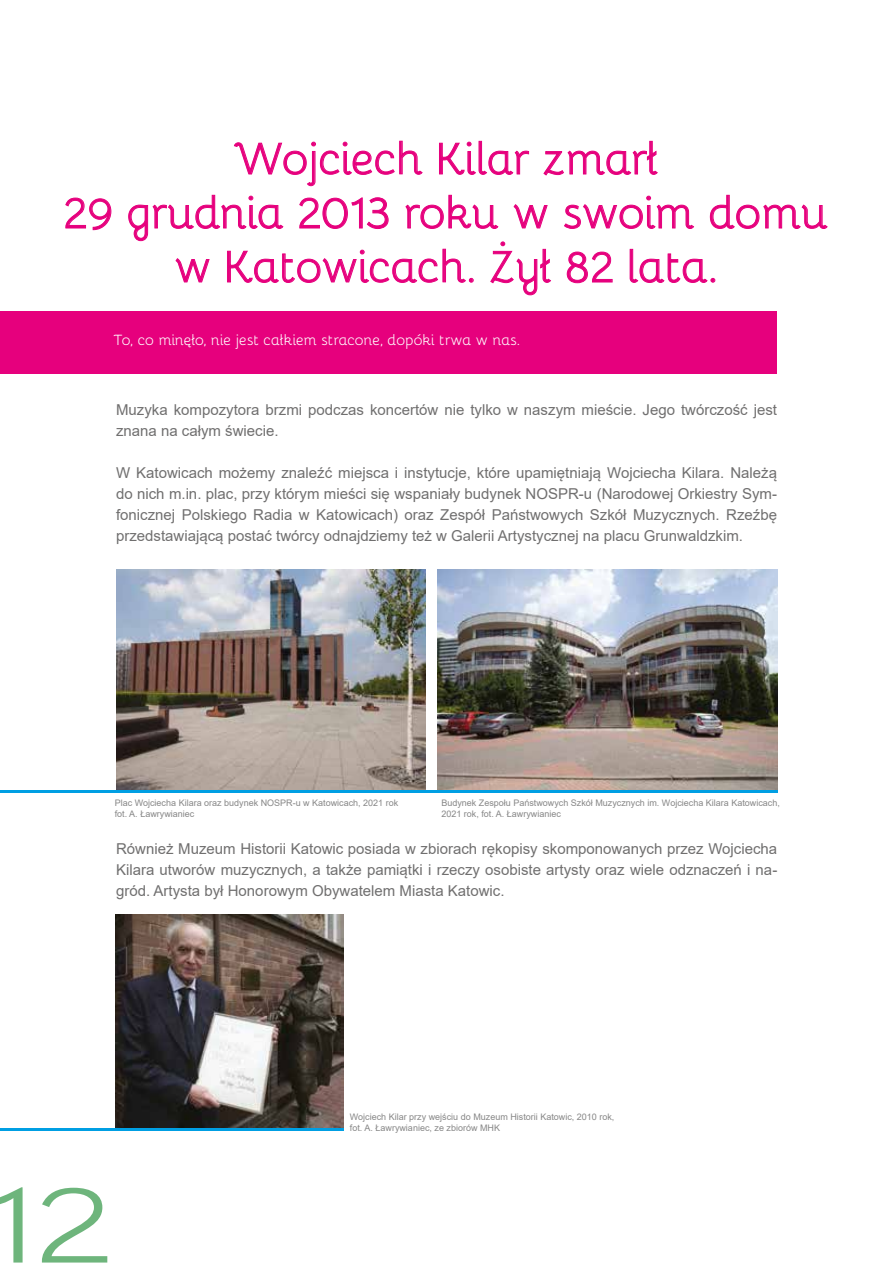
<style>
.page{position:relative;width:893px;height:1263px;background:#fff}
.page>*{position:absolute;margin:0;border:0;box-sizing:border-box;transform-origin:0 0}
.t1{font:112.5px "Bellota";color:#6eb57c;scale:1.33 1}
.t2{font:45px/54px "Bellota";letter-spacing:-.02em;color:#e6007d;text-align:center}
.t3{font:15px/21px "Arial";color:#706f6f;text-align:justify}
.t4{font:15px "Bellota";letter-spacing:-.01em;color:#fff}
.t5{font:9px/10.8px "Arial";color:#878787}
</style>
<div class="page">
<svg style="left:234px;top:140px;width:189px;height:46px"></svg>
<svg style="left:439px;top:141px;width:90px;height:34px"></svg>
<svg style="left:543px;top:141px;width:115px;height:35px"></svg>
<svg style="left:65px;top:197px;width:47px;height:33px"></svg>
<svg style="left:128px;top:195px;width:156px;height:46px"></svg>
<svg style="left:299px;top:197px;width:90px;height:32px"></svg>
<svg style="left:405px;top:195px;width:94px;height:34px"></svg>
<svg style="left:513px;top:204px;width:35px;height:25px"></svg>
<svg style="left:564px;top:195px;width:130px;height:34px"></svg>
<svg style="left:710px;top:195px;width:118px;height:34px"></svg>
<svg style="left:175px;top:258px;width:35px;height:25px"></svg>
<svg style="left:227px;top:248px;width:247px;height:35px"></svg>
<svg style="left:490px;top:241px;width:61px;height:55px"></svg>
<svg style="left:567px;top:251px;width:46px;height:32px"></svg>
<svg style="left:629px;top:249px;width:86px;height:34px"></svg>
<div style="left:0;top:311px;width:776px;height:63px;background:#e6007d"></div>
<img style="left:116px;top:569px;width:309px;height:221px">
<img style="left:438px;top:569px;width:339px;height:221px">
<img style="left:116px;top:914px;width:227px;height:213px">
<hr style="left:0;top:790px;width:777px;height:3px;background:#009fe3">
<hr style="left:0;top:1127px;width:343px;height:3px;background:#009fe3">
<h2 class="t2" style="left:64px;top:129px;width:767px">Wojciech Kilar zmarł<br>29 grudnia 2013 roku w swoim domu w Katowicach. Żył 82 lata.</h2>
<p class="t4" style="left:113px;top:328px;width:408px">To, co minęło, nie jest całkiem stracone, dopóki trwa w nas.</p>
<p class="t3" style="left:116px;top:400px;width:662px">Muzyka kompozytora brzmi podczas koncertów nie tylko w naszym mieście. Jego twórczość jest znana na całym świecie.</p>
<p class="t3" style="left:116px;top:463px;width:662px">W Katowicach możemy znaleźć miejsca i instytucje, które upamiętniają Wojciecha Kilara. Należą do nich m.in. plac, przy którym mieści się wspaniały budynek NOSPR-u (Narodowej Orkiestry Sym&shy;fonicznej Polskiego Radia w Katowicach) oraz Zespół Państwowych Szkół Muzycznych. Rzeźbę przedstawiającą postać twórcy odnajdziemy też w Galerii Artystycznej na placu Grunwaldzkim.</p>
<p class="t5" style="left:115px;top:797px;width:285px">Plac Wojciecha Kilara oraz budynek NOSPR-u w Katowicach, 2021 rok fot. A. Ławrywianiec</p>
<p class="t5" style="left:441px;top:797px;width:340px">Budynek Zespołu Państwowych Szkół Muzycznych im. Wojciecha Kilara Katowicach,<br>2021 rok, fot. A. Ławrywianiec</p>
<p class="t3" style="left:116px;top:838px;width:663px">Również Muzeum Historii Katowic posiada w zbiorach rękopisy skomponowanych przez Wojciecha Kilara utworów muzycznych, a także pamiątki i rzeczy osobiste artysty oraz wiele odznaczeń i na&shy;gród. Artysta był Honorowym Obywatelem Miasta Katowic.</p>
<h1 class="t1" style="left:-19px;top:1136px;width:103px">12</h1>
<p class="t5" style="left:350px;top:1111px;width:266px">Wojciech Kilar przy wejściu do Muzeum Historii Katowic, 2010 rok, fot. A. Ławrywianiec, ze zbiorów MHK</p>
</div>
